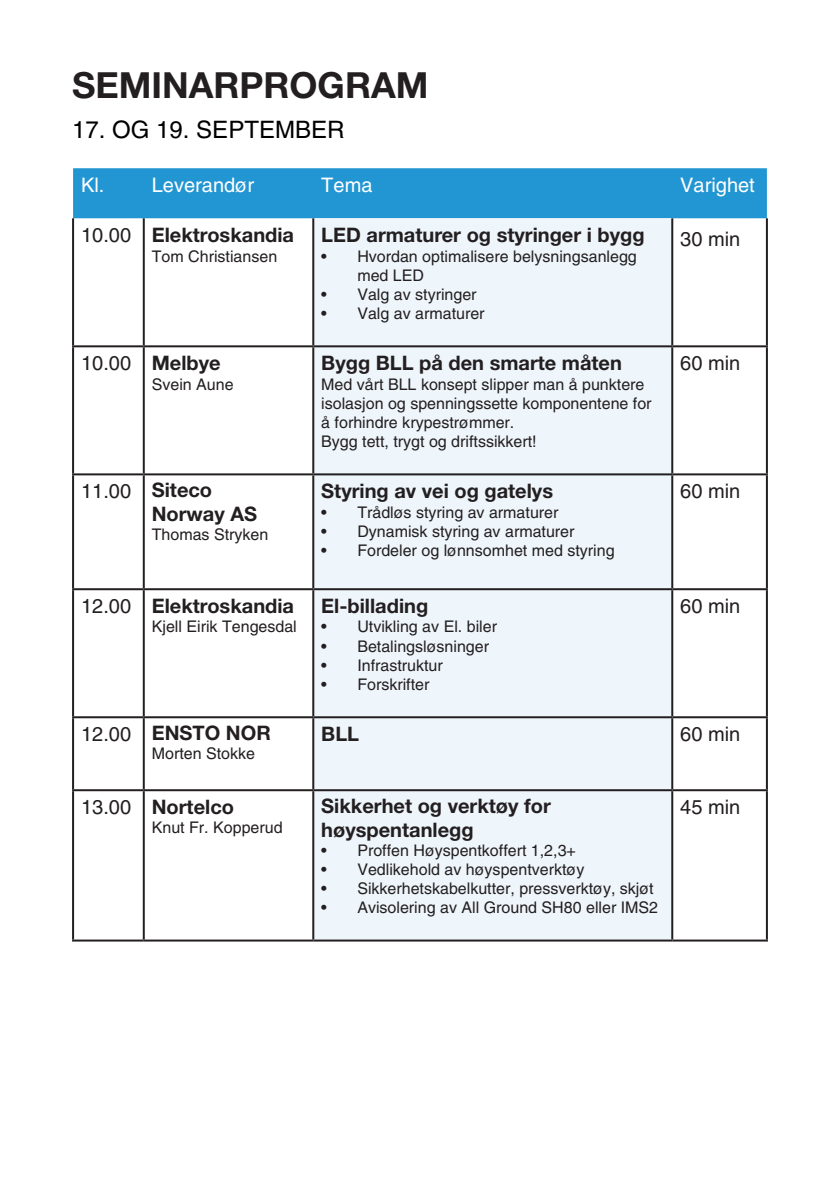
<style>
.page{position:relative;width:840px;height:1191px;background:#fff}
.page>*{position:absolute;margin:0;border:0;box-sizing:border-box;transform-origin:0 0}
.t1{font:700 36px "Helvetica Neue LT Std";color:#231f20}
.t2{font:24px "Helvetica LT";color:#000}
.t3{font:700 20px/24px "Helvetica Neue LT Std";color:#231f20}
.t4{font:20px "Helvetica LT";color:#231f20}
.t5{font:20px "Helvetica LT";color:#fff}
.t6{font:16px/19.2px "Helvetica LT";color:#231f20}
</style>
<div class="page">
<div style="left:73px;top:168px;width:693px;height:50px;background:#2296d3"></div>
<div style="left:314px;top:218px;width:357px;height:721px;background:#eef5fb"></div>
<hr style="left:72px;top:218px;width:2px;height:127px;background:#231f20">
<hr style="left:143px;top:218px;width:2px;height:127px;background:#231f20">
<hr style="left:312px;top:218px;width:2px;height:127px;background:#231f20">
<hr style="left:671px;top:218px;width:2px;height:127px;background:#231f20">
<hr style="left:765px;top:218px;width:2px;height:127px;background:#231f20">
<hr style="left:72px;top:345px;width:72px;height:2px;background:#231f20">
<hr style="left:72px;top:347px;width:2px;height:126px;background:#231f20">
<hr style="left:144px;top:345px;width:169px;height:2px;background:#231f20">
<hr style="left:143px;top:347px;width:2px;height:126px;background:#231f20">
<hr style="left:313px;top:345px;width:359px;height:2px;background:#231f20">
<hr style="left:312px;top:347px;width:2px;height:126px;background:#231f20">
<hr style="left:672px;top:345px;width:95px;height:2px;background:#231f20">
<hr style="left:671px;top:347px;width:2px;height:126px;background:#231f20">
<hr style="left:765px;top:347px;width:2px;height:126px;background:#231f20">
<hr style="left:72px;top:473px;width:72px;height:2px;background:#231f20">
<hr style="left:72px;top:475px;width:2px;height:113px;background:#231f20">
<hr style="left:144px;top:473px;width:169px;height:2px;background:#231f20">
<hr style="left:143px;top:475px;width:2px;height:113px;background:#231f20">
<hr style="left:313px;top:473px;width:359px;height:2px;background:#231f20">
<hr style="left:312px;top:475px;width:2px;height:113px;background:#231f20">
<hr style="left:672px;top:473px;width:95px;height:2px;background:#231f20">
<hr style="left:671px;top:475px;width:2px;height:113px;background:#231f20">
<hr style="left:765px;top:475px;width:2px;height:113px;background:#231f20">
<hr style="left:72px;top:588px;width:72px;height:2px;background:#231f20">
<hr style="left:72px;top:590px;width:2px;height:126px;background:#231f20">
<hr style="left:144px;top:588px;width:169px;height:2px;background:#231f20">
<hr style="left:143px;top:590px;width:2px;height:126px;background:#231f20">
<hr style="left:313px;top:588px;width:359px;height:2px;background:#231f20">
<hr style="left:312px;top:590px;width:2px;height:126px;background:#231f20">
<hr style="left:672px;top:588px;width:95px;height:2px;background:#231f20">
<hr style="left:671px;top:590px;width:2px;height:126px;background:#231f20">
<hr style="left:765px;top:590px;width:2px;height:126px;background:#231f20">
<hr style="left:72px;top:716px;width:72px;height:2px;background:#231f20">
<hr style="left:72px;top:718px;width:2px;height:71px;background:#231f20">
<hr style="left:144px;top:716px;width:169px;height:2px;background:#231f20">
<hr style="left:143px;top:718px;width:2px;height:71px;background:#231f20">
<hr style="left:313px;top:716px;width:359px;height:2px;background:#231f20">
<hr style="left:312px;top:718px;width:2px;height:71px;background:#231f20">
<hr style="left:672px;top:716px;width:95px;height:2px;background:#231f20">
<hr style="left:671px;top:718px;width:2px;height:71px;background:#231f20">
<hr style="left:765px;top:718px;width:2px;height:71px;background:#231f20">
<hr style="left:72px;top:789px;width:72px;height:2px;background:#231f20">
<hr style="left:72px;top:791px;width:2px;height:148px;background:#231f20">
<hr style="left:144px;top:789px;width:169px;height:2px;background:#231f20">
<hr style="left:143px;top:791px;width:2px;height:148px;background:#231f20">
<hr style="left:313px;top:789px;width:359px;height:2px;background:#231f20">
<hr style="left:312px;top:791px;width:2px;height:148px;background:#231f20">
<hr style="left:672px;top:789px;width:95px;height:2px;background:#231f20">
<hr style="left:671px;top:791px;width:2px;height:148px;background:#231f20">
<hr style="left:765px;top:791px;width:2px;height:148px;background:#231f20">
<hr style="left:72px;top:939px;width:72px;height:2px;background:#231f20">
<hr style="left:144px;top:939px;width:169px;height:2px;background:#231f20">
<hr style="left:313px;top:939px;width:359px;height:2px;background:#231f20">
<hr style="left:672px;top:939px;width:95px;height:2px;background:#231f20">
<p class="t1" style="left:72px;top:63px;width:357px">SEMINARPROGRAM</p>
<p class="t2" style="left:72px;top:115px;width:274px">17. OG 19. SEPTEMBER</p>
<p class="t5" style="left:81px;top:174px;width:25px">Kl.</p>
<p class="t5" style="left:152px;top:174px;width:104px">Leverandør</p>
<p class="t5" style="left:321px;top:174px;width:53px">Tema</p>
<p class="t5" style="left:680px;top:174px;width:76px">Varighet</p>
<p class="t4" style="left:81px;top:224px;width:52px">10.00</p>
<p class="t3" style="left:152px;top:223px;width:144px">Elektroskandia</p>
<p class="t6" style="left:152px;top:246px;width:127px">Tom Christiansen</p>
<p class="t3" style="left:321px;top:223px;width:324px">LED armaturer og styringer i bygg</p>
<p class="t6" style="left:357px;top:246px;width:281px;text-indent:-36px">• Hvordan optimalisere belysningsanlegg med LED</p>
<p class="t6" style="left:321px;top:285px;width:157px">• Valg av styringer</p>
<p class="t6" style="left:321px;top:304px;width:165px">• Valg av armaturer</p>
<p class="t4" style="left:680px;top:227px;width:62px">30 min</p>
<p class="t4" style="left:81px;top:352px;width:52px">10.00</p>
<p class="t3" style="left:152px;top:351px;width:70px">Melbye</p>
<p class="t6" style="left:152px;top:374px;width:83px">Svein Aune</p>
<p class="t3" style="left:321px;top:351px;width:302px">Bygg BLL på den smarte måten</p>
<p class="t6" style="left:321px;top:374px;width:331px">Med vårt BLL konsept slipper man å punktere isolasjon og spenningssette komponentene for å forhindre krypestrømmer.<br>Bygg tett, trygt og driftssikkert!</p>
<p class="t4" style="left:680px;top:352px;width:62px">60 min</p>
<p class="t4" style="left:81px;top:480px;width:52px">11.00</p>
<p class="t3" style="left:152px;top:477px;width:107px">Siteco<br>Norway AS</p>
<p class="t6" style="left:152px;top:524px;width:118px">Thomas Stryken</p>
<p class="t3" style="left:321px;top:479px;width:233px">Styring av vei og gatelys</p>
<p class="t6" style="left:321px;top:502px;width:238px">• Trådløs styring av armaturer</p>
<p class="t6" style="left:321px;top:521px;width:254px">• Dynamisk styring av armaturer</p>
<p class="t6" style="left:321px;top:541px;width:294px">• Fordeler og lønnsomhet med styring</p>
<p class="t4" style="left:680px;top:480px;width:62px">60 min</p>
<p class="t4" style="left:81px;top:594px;width:52px">12.00</p>
<p class="t3" style="left:152px;top:593px;width:144px">Elektroskandia</p>
<p class="t6" style="left:152px;top:617px;width:146px">Kjell Eirik Tengesdal</p>
<p class="t3" style="left:321px;top:593px;width:108px">El-billading</p>
<p class="t6" style="left:321px;top:617px;width:177px">• Utvikling av El. biler</p>
<p class="t6" style="left:321px;top:636px;width:169px">• Betalingsløsninger</p>
<p class="t6" style="left:321px;top:655px;width:123px">• Infrastruktur</p>
<p class="t6" style="left:321px;top:675px;width:109px">• Forskrifter</p>
<p class="t4" style="left:680px;top:594px;width:62px">60 min</p>
<p class="t4" style="left:81px;top:722px;width:52px">12.00</p>
<p class="t3" style="left:152px;top:720px;width:120px">ENSTO NOR</p>
<p class="t6" style="left:152px;top:743px;width:105px">Morten Stokke</p>
<p class="t3" style="left:321px;top:721px;width:39px">BLL</p>
<p class="t4" style="left:680px;top:722px;width:62px">60 min</p>
<p class="t4" style="left:81px;top:795px;width:52px">13.00</p>
<p class="t3" style="left:152px;top:794px;width:84px">Nortelco</p>
<p class="t6" style="left:152px;top:818px;width:132px">Knut Fr. Kopperud</p>
<p class="t3" style="left:321px;top:793px;width:231px">Sikkerhet og verktøy for høyspentanlegg</p>
<p class="t6" style="left:321px;top:840px;width:256px">• Proffen Høyspentkoffert 1,2,3+</p>
<p class="t6" style="left:321px;top:859px;width:264px">• Vedlikehold av høyspentverktøy</p>
<p class="t6" style="left:321px;top:879px;width:334px">• Sikkerhetskabelkutter, pressverktøy, skjøt</p>
<p class="t6" style="left:321px;top:898px;width:338px">• Avisolering av All Ground SH80 eller IMS2</p>
<p class="t4" style="left:680px;top:795px;width:62px">45 min</p>
</div>
